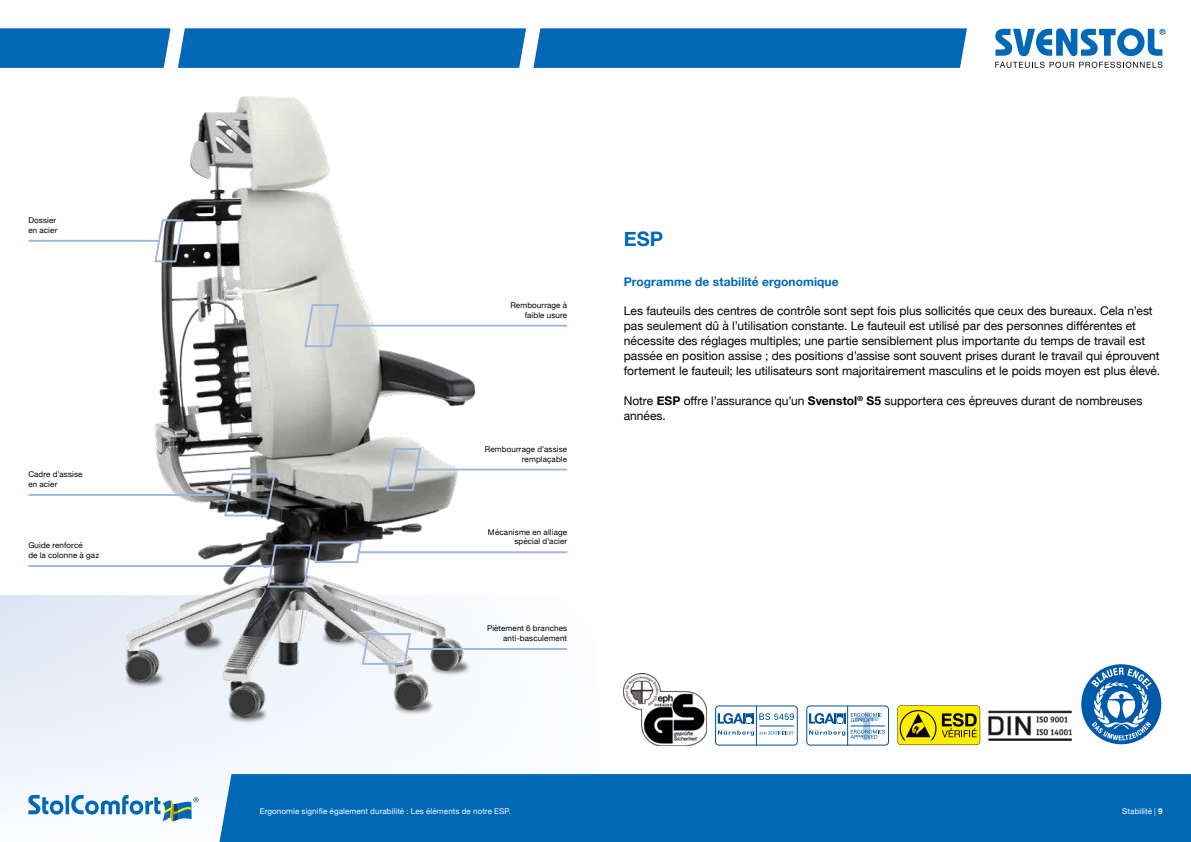
<style>
.page{position:relative;width:1191px;height:842px;background:#fff}
.page>*{position:absolute;margin:0;border:0;box-sizing:border-box;transform-origin:0 0}
.t1{font:700 20px "Helvetica Neue";color:#0068b5}
.t2{font:12px/15px "Helvetica Neue";color:#000}
.t3{font:700 12px "Helvetica Neue";letter-spacing:.005em;color:#0068b5}
.t4{font:8px/9.6px "Helvetica Neue";letter-spacing:.015em;color:#000;text-align:right}
.t5{font:8px "Helvetica Neue";letter-spacing:.015em;color:#fff}
.s1{font-weight:700}
</style>
<div class="page">
<svg style="left:0;top:595px;width:568px;height:227px"></svg>
<img style="left:57px;top:96px;width:487px;height:649px">
<hr style="left:407px;top:648px;width:160px;height:2px;background:#9db7df">
<svg style="left:223px;top:472px;width:54px;height:45px;background:#777a80"></svg>
<svg style="left:153px;top:218px;width:32px;height:45px"></svg>
<hr style="left:28px;top:240px;width:131px;height:2px;background:#9db7df">
<hr style="left:28px;top:494px;width:196px;height:2px;background:#9db7df">
<svg style="left:303px;top:303px;width:37px;height:45px;background:#cfd4d6"></svg>
<hr style="left:28px;top:565px;width:244px;height:2px;background:#9db7df">
<hr style="left:334px;top:325px;width:233px;height:2px;background:#9db7df">
<hr style="left:416px;top:469px;width:151px;height:1px;background:#9db7df">
<svg style="left:361px;top:632px;width:51px;height:34px"></svg>
<svg style="left:385px;top:447px;width:37px;height:45px;background:#bcc1c4"></svg>
<svg style="left:266px;top:540px;width:97px;height:48px"></svg>
<hr style="left:359px;top:551px;width:208px;height:2px;background:#9db7df">
<svg style="left:0;top:28px;width:171px;height:40px;background:#086db7"></svg>
<svg style="left:178px;top:28px;width:348px;height:40px;background:#076cb7"></svg>
<div style="left:533px;top:28px;width:434px;height:40px;background:#0068b5"></div>
<svg style="left:28px;top:795px;width:170px;height:26px"></svg>
<div style="left:217px;top:774px;width:974px;height:68px;background:#0068b5"></div>
<img style="left:988px;top:710px;width:83px;height:31px">
<img style="left:624px;top:674px;width:82px;height:72px">
<svg style="left:806px;top:705px;width:83px;height:40px"></svg>
<svg style="left:1081px;top:664px;width:80px;height:80px"></svg>
<svg style="left:715px;top:705px;width:82px;height:40px"></svg>
<hr style="left:759px;top:726px;width:35px;height:1px;background:#005297">
<svg style="left:995px;top:28px;width:170px;height:28px"></svg>
<svg style="left:995px;top:62px;width:167px;height:6px"></svg>
<svg style="left:897px;top:705px;width:83px;height:40px;background:#c5b705"></svg>
<p class="t4" style="left:28px;top:216px;width:30px;text-align:left">Dossier en acier</p>
<p class="t4" style="left:28px;top:470px;width:56px;text-align:left">Cadre d’assise en acier</p>
<p class="t4" style="left:28px;top:541px;width:72px;text-align:left">Guide renforcé<br>de la colonne à gaz</p>
<p class="t4" style="left:510px;top:301px;width:58px">Rembourrage à faible usure</p>
<p class="t4" style="left:485px;top:445px;width:84px">Rembourrage d’assise remplaçable</p>
<p class="t4" style="left:488px;top:527px;width:81px">Mécanisme en alliage spécial d’acier</p>
<p class="t4" style="left:487px;top:624px;width:81px">Piètement 6 branches anti-basculement</p>
<h1 class="t1" style="left:624px;top:223px;width:41px">ESP</h1>
<p class="t3" style="left:624px;top:272px;width:216px">Programme de stabilité ergonomique</p>
<p class="t2" style="left:624px;top:304px;width:538px">Les fauteuils des centres de contrôle sont sept fois plus sollicités que ceux des bureaux. Cela n’est pas seulement dû à l’utilisation constante. Le fauteuil est utilisé par des personnes différentes et nécessite des réglages multiples; une partie sensiblement plus importante du temps de travail est passée en position assise ; des positions d’assise sont souvent prises durant le travail qui éprouvent fortement le fauteuil; les utilisateurs sont majoritairement masculins et le poids moyen est plus élevé.</p>
<p class="t2" style="left:624px;top:393px;width:520px">Notre <span class="s1">ESP</span> offre l’assurance qu’un <span class="s1">Svenstol</span><sup>®</sup> <span class="s1">S5</span> supportera ces épreuves durant de nombreuses années.</p>
<p class="t5" style="left:260px;top:806px;width:253px">Ergonomie signifie également durabilité : Les éléments de notre ESP.</p>
<p class="t5" style="left:1122px;top:806px;width:42px">Stabilité | <span class="s1">9</span></p>
</div>
